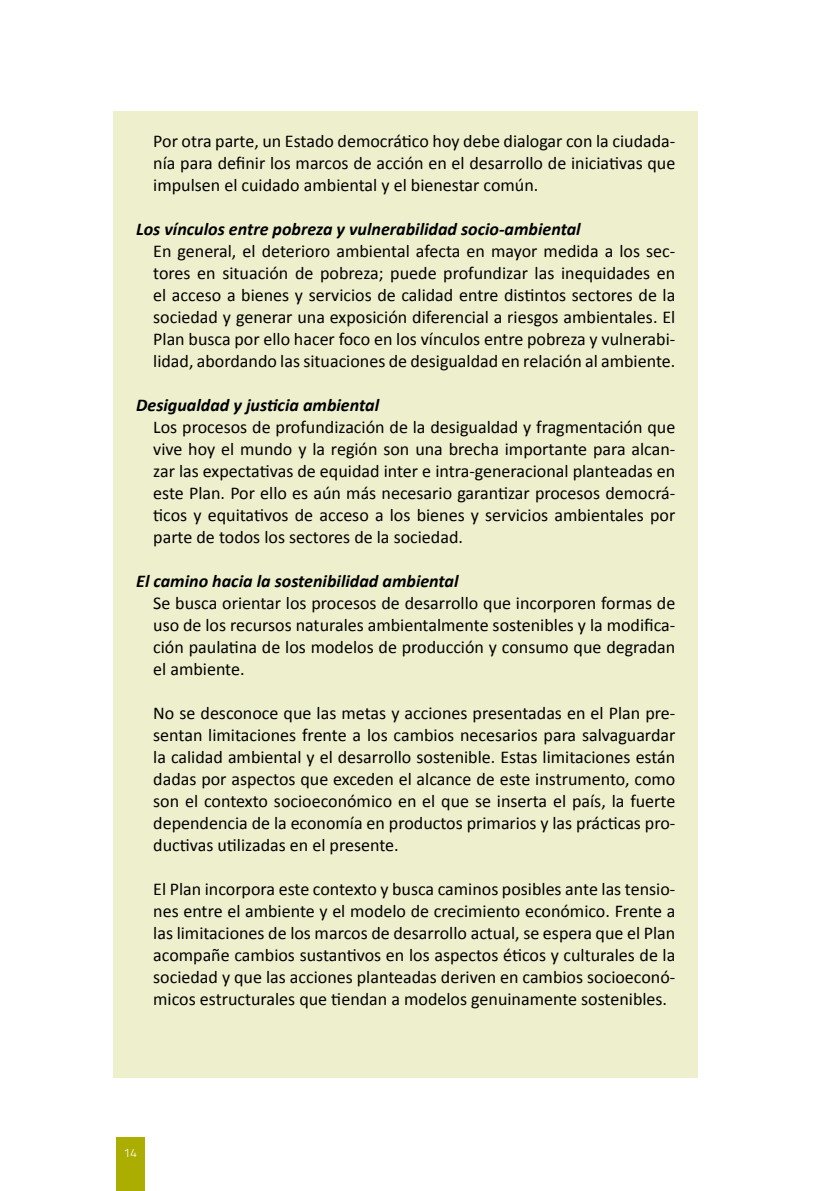
<style>
.page{position:relative;width:840px;height:1191px;background:#fff}
.page>*{position:absolute;margin:0;border:0;box-sizing:border-box;transform-origin:0 0}
.t1{font:18px/22px "Calibri";color:#000;text-align:justify}
.t2{font:italic 700 18px "Calibri";color:#000}
.t3{font:12px "Titillium Text 14 L 250 wt";color:#fff}
</style>
<div class="page">
<div style="left:116px;top:1137px;width:29px;height:54px;background:#abae00"></div>
<div style="left:113px;top:111px;width:584px;height:966px;background:#eeefcd"></div>
<p class="t1" style="left:153px;top:130px;width:523px">Por otra parte, un Estado democrático hoy debe dialogar con la ciudada&shy;nía para definir los marcos de acción en el desarrollo de iniciativas que impulsen el cuidado ambiental y el bienestar común.</p>
<p class="t2" style="left:136px;top:217px;width:446px">Los vínculos entre pobreza y vulnerabilidad socio-ambiental</p>
<p class="t1" style="left:153px;top:240px;width:523px">En general, el deterioro ambiental afecta en mayor medida a los sec&shy;tores en situación de pobreza; puede profundizar las inequidades en el acceso a bienes y servicios de calidad entre distintos sectores de la sociedad y generar una exposición diferencial a riesgos ambientales. El Plan busca por ello hacer foco en los vínculos entre pobreza y vulnerabi&shy;lidad, abordando las situaciones de desigualdad en relación al ambiente.</p>
<p class="t2" style="left:136px;top:393px;width:244px">Desigualdad y justicia ambiental</p>
<p class="t1" style="left:153px;top:416px;width:523px">Los procesos de profundización de la desigualdad y fragmentación que vive hoy el mundo y la región son una brecha importante para alcan&shy;zar las expectativas de equidad inter e intra-generacional planteadas en este Plan. Por ello es aún más necesario garantizar procesos democrá&shy;ticos y equitativos de acceso a los bienes y servicios ambientales por parte de todos los sectores de la sociedad.</p>
<p class="t2" style="left:136px;top:569px;width:324px">El camino hacia la sostenibilidad ambiental</p>
<p class="t1" style="left:153px;top:592px;width:523px">Se busca orientar los procesos de desarrollo que incorporen formas de uso de los recursos naturales ambientalmente sostenibles y la modifica&shy;ción paulatina de los modelos de producción y consumo que degradan el ambiente.</p>
<p class="t1" style="left:153px;top:702px;width:523px">No se desconoce que las metas y acciones presentadas en el Plan pre&shy;sentan limitaciones frente a los cambios necesarios para salvaguardar la calidad ambiental y el desarrollo sostenible. Estas limitaciones están dadas por aspectos que exceden el alcance de este instrumento, como son el contexto socioeconómico en el que se inserta el país, la fuerte dependencia de la economía en productos primarios y las prácticas pro&shy;ductivas utilizadas en el presente.</p>
<p class="t1" style="left:153px;top:878px;width:523px">El Plan incorpora este contexto y busca caminos posibles ante las tensio&shy;nes entre el ambiente y el modelo de crecimiento económico. Frente a las limitaciones de los marcos de desarrollo actual, se espera que el Plan acompañe cambios sustantivos en los aspectos éticos y culturales de la sociedad y que las acciones planteadas deriven en cambios socioeconó&shy;micos estructurales que tiendan a modelos genuinamente sostenibles.</p>
<p class="t3" style="left:124px;top:1145px;width:14px">14</p>
</div>
